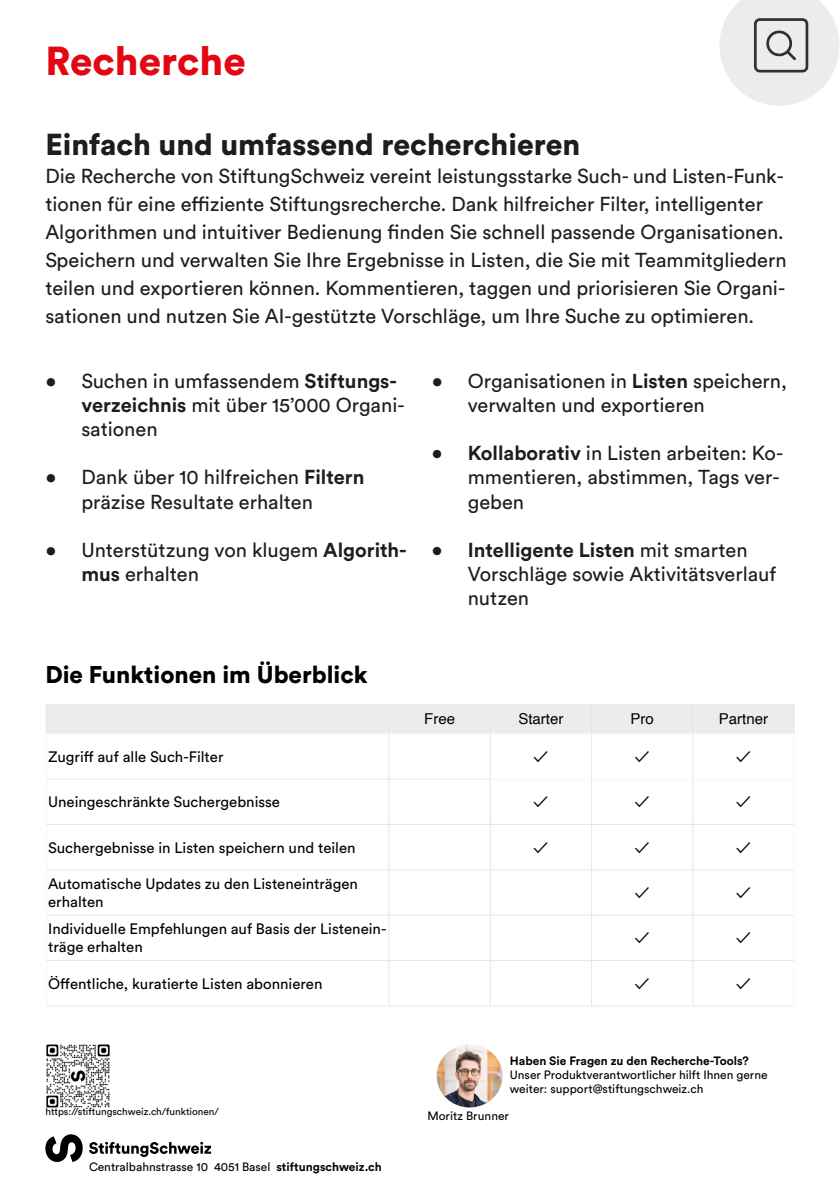
<style>
.page{position:relative;width:840px;height:1191px;background:#fff}
.page>*{position:absolute;margin:0;border:0;box-sizing:border-box;transform-origin:0 0}
.t1{font:900 40px "Circular Std";color:#e30613}
.t2{font:900 30px "Circular Std";color:#1d1d1b}
.t3{font:900 24px "Circular Std";color:#000}
.t4{font:20px "Circular Std";color:#1d1d1b}
.t5{font:700 20px "Circular Std";color:#1d1d1b}
.t6{font:15px "Circular Std";color:#000}
.t7{font:15px "Helvetica";color:#000}
.t8{font:12px "Circular Std";color:#000}
.t9{font:700 12px "Circular Std";color:#000}
.t10{font:10px "Circular Std";color:#000}
.s1{font-weight:700}
.s2{font-weight:400}
</style>
<div class="page">
<svg style="left:719px;top:0;width:120px;height:106px"></svg>
<svg style="left:89px;top:1142px;width:122px;height:15px"></svg>
<svg style="left:45px;top:1134px;width:38px;height:28px"></svg>
<img style="left:47px;top:1044px;width:63px;height:64px">
<img style="left:436px;top:1044px;width:66px;height:63px;border-radius:50%">
<div style="left:46px;top:704px;width:748px;height:30px;background:#ececec"></div>
<hr style="left:46px;top:733px;width:1px;height:273px;background:#f7f7f7">
<hr style="left:793px;top:733px;width:1px;height:273px;background:#f7f7f7">
<hr style="left:388px;top:734px;width:1px;height:272px;background:#e6e6e6">
<hr style="left:490px;top:734px;width:1px;height:272px;background:#e6e6e6">
<hr style="left:591px;top:734px;width:1px;height:272px;background:#e6e6e6">
<hr style="left:692px;top:734px;width:1px;height:272px;background:#e6e6e6">
<hr style="left:46px;top:1005px;width:748px;height:1px;background:#e6e6e6">
<hr style="left:46px;top:733px;width:748px;height:1px;background:#f7f7f7">
<hr style="left:490px;top:779px;width:304px;height:1px;background:#f7f7f7">
<hr style="left:46px;top:779px;width:444px;height:1px;background:#e6e6e6">
<hr style="left:46px;top:824px;width:748px;height:1px;background:#e6e6e6">
<hr style="left:46px;top:869px;width:748px;height:1px;background:#e6e6e6">
<hr style="left:46px;top:915px;width:748px;height:1px;background:#e6e6e6">
<hr style="left:46px;top:960px;width:748px;height:1px;background:#e6e6e6">
<p class="t1" style="left:45px;top:42px;width:202px">Recherche</p>
<p class="t2" style="left:45px;top:130px;width:536px">Einfach und umfassend recherchieren</p>
<p class="t4" style="left:45px;top:167px;width:740px">Die Recherche von StiftungSchweiz vereint leistungsstarke Such- und Listen-Funk-</p>
<p class="t4" style="left:45px;top:195px;width:719px">tionen für eine effiziente Stiftungsrecherche. Dank hilfreicher Filter, intelligenter</p>
<p class="t4" style="left:45px;top:223px;width:740px">Algorithmen und intuitiver Bedienung finden Sie schnell passende Organisationen.</p>
<p class="t4" style="left:45px;top:251px;width:742px">Speichern und verwalten Sie Ihre Ergebnisse in Listen, die Sie mit Teammitgliedern</p>
<p class="t4" style="left:45px;top:279px;width:741px">teilen und exportieren können. Kommentieren, taggen und priorisieren Sie Organi-</p>
<p class="t4" style="left:45px;top:307px;width:710px">sationen und nutzen Sie AI-gestützte Vorschläge, um Ihre Suche zu optimieren.</p>
<p class="t4" style="left:45px;top:372px;width:353px">• Suchen in umfassendem <span class="s1">Stiftungs-</span></p>
<p class="t4" style="left:81px;top:396px;width:325px"><span class="s1">verzeichnis</span> mit über 15’000 Organi-</p>
<p class="t4" style="left:81px;top:420px;width:78px">sationen</p>
<p class="t4" style="left:45px;top:468px;width:320px">• Dank über 10 hilfreichen <span class="s1">Filtern</span></p>
<p class="t4" style="left:81px;top:492px;width:233px">präzise Resultate erhalten</p>
<p class="t4" style="left:45px;top:540px;width:363px">• Unterstützung von klugem <span class="s1">Algorith-</span></p>
<p class="t4" style="left:81px;top:564px;width:119px"><span class="s1">mus</span> erhalten</p>
<p class="t4" style="left:432px;top:372px;width:357px">• Organisationen in <span class="s1">Listen</span> speichern,</p>
<p class="t4" style="left:468px;top:396px;width:238px">verwalten und exportieren</p>
<p class="t4" style="left:432px;top:444px;width:353px"><span class="s1">• Kollaborativ</span> in Listen arbeiten: Ko-</p>
<p class="t4" style="left:468px;top:468px;width:313px">mmentieren, abstimmen, Tags ver-</p>
<p class="t4" style="left:468px;top:492px;width:58px">geben</p>
<p class="t5" style="left:432px;top:540px;width:317px">• Intelligente Listen <span class="s2">mit smarten</span></p>
<p class="t4" style="left:468px;top:564px;width:310px">Vorschläge sowie Aktivitätsverlauf</p>
<p class="t4" style="left:468px;top:588px;width:63px">nutzen</p>
<p class="t3" style="left:45px;top:664px;width:324px">Die Funktionen im Überblick</p>
<p class="t7" style="left:424px;top:713px;width:32px">Free</p>
<p class="t7" style="left:518px;top:713px;width:47px">Starter</p>
<p class="t7" style="left:630px;top:713px;width:25px">Pro</p>
<p class="t7" style="left:718px;top:713px;width:51px">Partner</p>
<p class="t6" style="left:48px;top:750px;width:177px">Zugriff auf alle Such-Filter</p>
<p class="t6" style="left:533px;top:750px;width:16px">✓</p>
<p class="t6" style="left:635px;top:750px;width:16px">✓</p>
<p class="t6" style="left:736px;top:750px;width:16px">✓</p>
<p class="t6" style="left:48px;top:795px;width:233px">Uneingeschränkte Suchergebnisse</p>
<p class="t6" style="left:533px;top:795px;width:16px">✓</p>
<p class="t6" style="left:635px;top:795px;width:16px">✓</p>
<p class="t6" style="left:736px;top:795px;width:16px">✓</p>
<p class="t6" style="left:48px;top:840px;width:309px">Suchergebnisse in Listen speichern und teilen</p>
<p class="t6" style="left:533px;top:840px;width:16px">✓</p>
<p class="t6" style="left:635px;top:840px;width:16px">✓</p>
<p class="t6" style="left:736px;top:840px;width:16px">✓</p>
<p class="t6" style="left:48px;top:877px;width:311px">Automatische Updates zu den Listeneinträgen</p>
<p class="t6" style="left:48px;top:895px;width:57px">erhalten</p>
<p class="t6" style="left:635px;top:886px;width:16px">✓</p>
<p class="t6" style="left:736px;top:886px;width:16px">✓</p>
<p class="t6" style="left:48px;top:922px;width:340px">Individuelle Empfehlungen auf Basis der Listenein-</p>
<p class="t6" style="left:48px;top:940px;width:96px">träge erhalten</p>
<p class="t6" style="left:635px;top:931px;width:16px">✓</p>
<p class="t6" style="left:736px;top:931px;width:16px">✓</p>
<p class="t6" style="left:48px;top:976px;width:276px">Öffentliche, kuratierte Listen abonnieren</p>
<p class="t6" style="left:635px;top:976px;width:16px">✓</p>
<p class="t6" style="left:736px;top:976px;width:16px">✓</p>
<p class="t10" style="left:45px;top:1107px;width:175px">https://stiftungschweiz.ch/funktionen/</p>
<p class="t8" style="left:89px;top:1161px;width:183px">Centralbahnstrasse 10 4051 Basel</p>
<p class="t9" style="left:276px;top:1161px;width:107px">stiftungschweiz.ch</p>
<p class="t9" style="left:510px;top:1055px;width:240px">Haben Sie Fragen zu den Recherche-Tools?</p>
<p class="t8" style="left:510px;top:1069px;width:259px">Unser Produktverantwortlicher hilft Ihnen gerne</p>
<p class="t8" style="left:510px;top:1084px;width:195px">weiter: support@stiftungschweiz.ch</p>
<p class="t8" style="left:427px;top:1110px;width:83px">Moritz Brunner</p>
</div>
